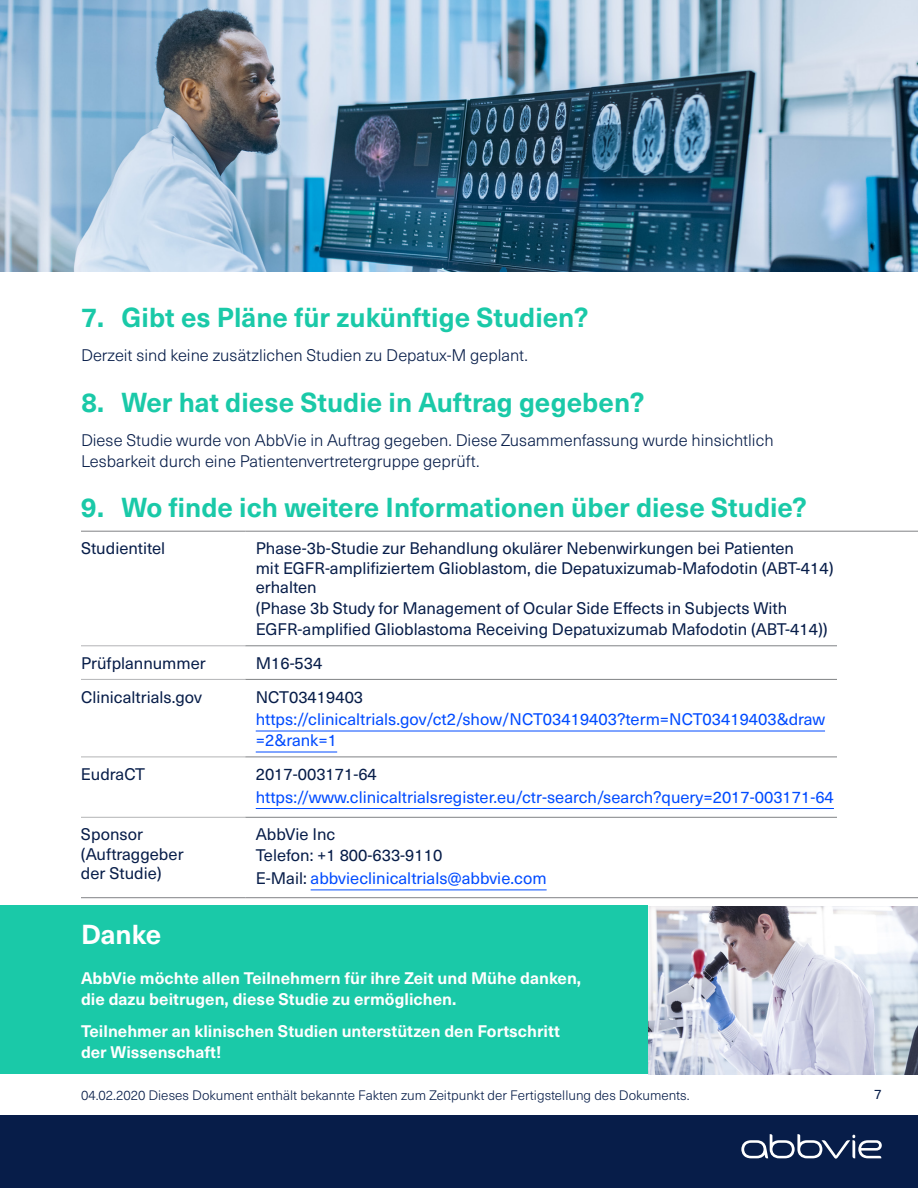
<style>
.page{position:relative;width:918px;height:1188px;background:#fff}
.page>*{position:absolute;margin:0;border:0;box-sizing:border-box;transform-origin:0 0}
.t1{font:700 27px "Neue Haas Unica Pro";color:#1ac9a8}
.t2{font:700 27px "Neue Haas Unica Pro";color:#fff}
.t3{font:16.5px/19.5px "Neue Haas Unica Pro";color:#071d49}
.t4{font:16.5px/21px "Neue Haas Unica Pro";color:#004bff}
.t5{font:300 16.5px/21px "Neue Haas Unica Pro";color:#071d49}
.t6{font:700 16.5px/21px "Neue Haas Unica Pro";color:#fff}
.t7{font:300 13.5px "Neue Haas Unica Pro";color:#071d49}
.t8{font:13.5px "Neue Haas Unica Pro";color:#071d49}
.s1{color:#071d49}
</style>
<div class="page">
<img style="left:0;top:0;width:918px;height:272px">
<img style="left:648px;top:906px;width:270px;height:168px">
<div style="left:0;top:1115px;width:918px;height:73px;background:#071d49"></div>
<div style="left:0;top:906px;width:648px;height:168px;background:#1ac9a8"></div>
<hr style="left:81px;top:531px;width:164px;height:1px;background:#808285">
<hr style="left:245px;top:531px;width:673px;height:1px;background:#808285">
<hr style="left:245px;top:646px;width:673px;height:1px;background:#808285">
<hr style="left:245px;top:679px;width:673px;height:1px;background:#808285">
<hr style="left:245px;top:757px;width:673px;height:1px;background:#808285">
<hr style="left:245px;top:817px;width:673px;height:1px;background:#808285">
<hr style="left:81px;top:897px;width:164px;height:1px;background:#808285">
<hr style="left:245px;top:897px;width:673px;height:1px;background:#808285">
<hr style="left:81px;top:646px;width:164px;height:1px;background:#b3b4b6">
<hr style="left:81px;top:679px;width:164px;height:1px;background:#b3b4b6">
<hr style="left:81px;top:757px;width:164px;height:1px;background:#b3b4b6">
<hr style="left:81px;top:817px;width:164px;height:1px;background:#b3b4b6">
<hr style="left:256px;top:731px;width:569px;height:1px;background:#004bff">
<hr style="left:256px;top:752px;width:81px;height:1px;background:#004bff">
<hr style="left:256px;top:808px;width:578px;height:1px;background:#004bff">
<hr style="left:311px;top:890px;width:236px;height:1px;background:#004bff">
<div style="left:837px;top:537px;width:81px;height:351px;background:#fff"></div>
<svg style="left:741px;top:1134px;width:141px;height:25px"></svg>
<h1 class="t1" style="left:81px;top:301px;width:509px">7. Gibt es Pläne für zukünftige Studien?</h1>
<p class="t5" style="left:81px;top:345px;width:449px">Derzeit sind keine zusätzlichen Studien zu Depatux-M geplant.</p>
<h1 class="t1" style="left:81px;top:385px;width:565px">8. Wer hat diese Studie in Auftrag gegeben?</h1>
<p class="t5" style="left:81px;top:430px;width:694px">Diese Studie wurde von AbbVie in Auftrag gegeben. Diese Zusammenfassung wurde hinsichtlich<br>Lesbarkeit durch eine Patientenvertretergruppe geprüft.</p>
<h1 class="t1" style="left:81px;top:491px;width:728px">9. Wo finde ich weitere Informationen über diese Studie?</h1>
<p class="t3" style="left:81px;top:539px;width:86px">Studientitel</p>
<p class="t3" style="left:256px;top:539px;width:579px">Phase-3b-Studie zur Behandlung okulärer Nebenwirkungen bei Patienten<br>mit EGFR-amplifiziertem Glioblastom, die Depatuxizumab-Mafodotin (ABT-414) erhalten</p>
<p class="t3" style="left:256px;top:598px;width:573px;line-height:21px">(Phase 3b Study for Management of Ocular Side Effects in Subjects With<br>EGFR-amplified Glioblastoma Receiving Depatuxizumab Mafodotin (ABT-414))</p>
<p class="t3" style="left:81px;top:654px;width:126px">Prüfplannummer</p>
<p class="t3" style="left:256px;top:654px;width:68px">M16-534</p>
<p class="t3" style="left:81px;top:687px;width:122px">Clinicaltrials.gov</p>
<p class="t3" style="left:256px;top:687px;width:109px">NCT03419403</p>
<p class="t4" style="left:256px;top:709px;width:571px">https://clinicaltrials.gov/ct2/show/NCT03419403?term=NCT03419403&amp;draw =2&amp;rank=1</p>
<p class="t3" style="left:81px;top:765px;width:66px">EudraCT</p>
<p class="t3" style="left:256px;top:765px;width:123px">2017-003171-64</p>
<p class="t4" style="left:256px;top:786px;width:580px">https://www.clinicaltrialsregister.eu/ctr-search/search?query=2017-003171-64</p>
<p class="t3" style="left:81px;top:825px;width:104px">Sponsor (Auftraggeber der Studie)</p>
<p class="t3" style="left:256px;top:824px;width:188px;line-height:21px">AbbVie Inc<br>Telefon: +1 800-633-9110</p>
<p class="t4" style="left:256px;top:868px;width:292px"><span class="s1">E-Mail:</span> abbvieclinicaltrials@abbvie.com</p>
<h1 class="t2" style="left:81px;top:917px;width:82px">Danke</h1>
<p class="t6" style="left:81px;top:968px;width:502px">AbbVie möchte allen Teilnehmern für ihre Zeit und Mühe danken, die dazu beitrugen, diese Studie zu ermöglichen.</p>
<p class="t6" style="left:81px;top:1020px;width:480px">Teilnehmer an klinischen Studien unterstützen den Fortschritt der Wissenschaft!</p>
<p class="t7" style="left:81px;top:1087px;width:610px">04.02.2020 Dieses Dokument enthält bekannte Fakten zum Zeitpunkt der Fertigstellung des Dokuments.</p>
<p class="t8" style="left:874px;top:1086px;width:9px">7</p>
</div>
